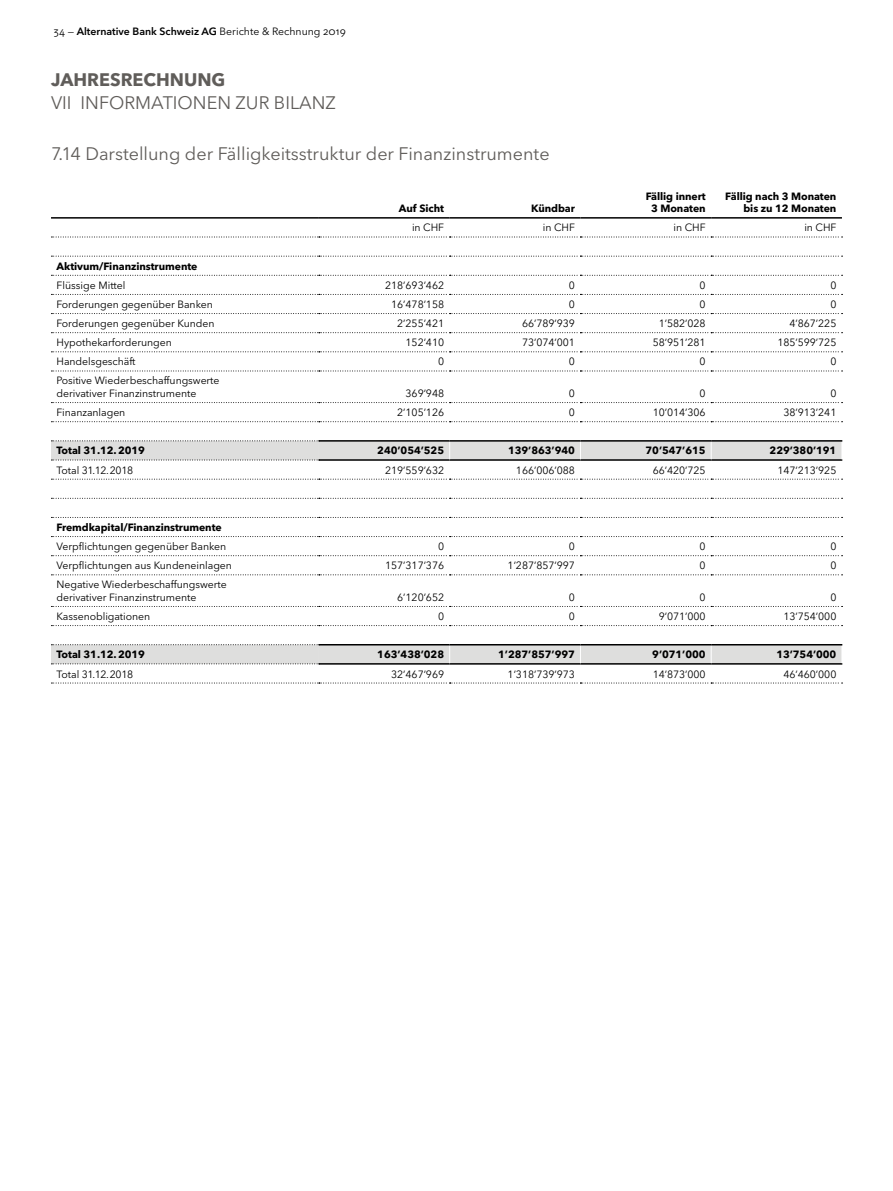
<style>
.page{position:relative;width:893px;height:1191px;background:#fff}
.page>*{position:absolute;margin:0;border:0;box-sizing:border-box;transform-origin:0 0}
.t1{font:18px "Avenir Next LT Pro";color:#605d5a}
.t2{font:700 18px "Avenir Next LT Pro";color:#605d5a}
.t3{font:10.5px/12.6px "Avenir Next LT Pro";letter-spacing:-.005em;color:#000}
.t4{font:700 10.5px/12.6px "Avenir Next LT Pro";letter-spacing:-.005em;color:#000;text-align:center}
.s1{font-weight:600}
</style>
<div class="page">
<svg style="left:51px;top:441px;width:268px;height:222px"></svg>
<svg style="left:319px;top:441px;width:523px;height:222px"></svg>
<hr style="left:51px;top:217px;width:268px;height:2px;background:#000">
<hr style="left:319px;top:217px;width:131px;height:2px;background:#000">
<hr style="left:450px;top:217px;width:130px;height:2px;background:#000">
<hr style="left:580px;top:217px;width:131px;height:2px;background:#000">
<hr style="left:711px;top:217px;width:131px;height:2px;background:#000">
<svg style="left:51px;top:237px;width:792px;height:1px"></svg>
<svg style="left:51px;top:256px;width:792px;height:1px"></svg>
<svg style="left:51px;top:275px;width:792px;height:1px"></svg>
<svg style="left:51px;top:294px;width:792px;height:1px"></svg>
<svg style="left:51px;top:313px;width:792px;height:1px"></svg>
<svg style="left:51px;top:332px;width:792px;height:1px"></svg>
<svg style="left:51px;top:370px;width:792px;height:1px"></svg>
<svg style="left:51px;top:402px;width:792px;height:1px"></svg>
<svg style="left:51px;top:421px;width:792px;height:1px"></svg>
<svg style="left:51px;top:440px;width:268px;height:1px"></svg>
<svg style="left:51px;top:459px;width:268px;height:1px"></svg>
<svg style="left:51px;top:479px;width:792px;height:1px"></svg>
<svg style="left:51px;top:498px;width:792px;height:1px"></svg>
<svg style="left:51px;top:517px;width:792px;height:1px"></svg>
<svg style="left:51px;top:536px;width:792px;height:1px"></svg>
<svg style="left:51px;top:555px;width:792px;height:1px"></svg>
<svg style="left:51px;top:574px;width:792px;height:1px"></svg>
<svg style="left:51px;top:606px;width:792px;height:1px"></svg>
<svg style="left:51px;top:625px;width:792px;height:1px"></svg>
<svg style="left:51px;top:644px;width:268px;height:1px"></svg>
<svg style="left:51px;top:663px;width:268px;height:1px"></svg>
<svg style="left:51px;top:682px;width:792px;height:1px"></svg>
<svg style="left:51px;top:351px;width:792px;height:1px"></svg>
<hr style="left:319px;top:663px;width:131px;height:1px;background:#000">
<hr style="left:450px;top:663px;width:130px;height:1px;background:#000">
<hr style="left:580px;top:663px;width:131px;height:1px;background:#000">
<hr style="left:711px;top:663px;width:131px;height:1px;background:#000">
<hr style="left:319px;top:459px;width:131px;height:2px;background:#000">
<hr style="left:450px;top:459px;width:130px;height:2px;background:#000">
<hr style="left:580px;top:459px;width:131px;height:2px;background:#000">
<hr style="left:711px;top:459px;width:131px;height:2px;background:#000">
<svg style="left:449px;top:441px;width:1px;height:18px"></svg>
<svg style="left:580px;top:441px;width:1px;height:18px"></svg>
<svg style="left:711px;top:441px;width:1px;height:18px"></svg>
<svg style="left:449px;top:645px;width:1px;height:18px"></svg>
<svg style="left:580px;top:645px;width:1px;height:18px"></svg>
<svg style="left:711px;top:645px;width:1px;height:18px"></svg>
<hr style="left:319px;top:440px;width:131px;height:1px;background:#000">
<hr style="left:450px;top:440px;width:130px;height:1px;background:#000">
<hr style="left:580px;top:440px;width:131px;height:1px;background:#000">
<hr style="left:711px;top:440px;width:131px;height:1px;background:#000">
<hr style="left:319px;top:644px;width:131px;height:1px;background:#000">
<hr style="left:450px;top:644px;width:130px;height:1px;background:#000">
<hr style="left:580px;top:644px;width:131px;height:1px;background:#000">
<hr style="left:711px;top:644px;width:131px;height:1px;background:#000">
<p class="t3" style="left:54px;top:25px;width:294px">34 — <span class="s1">Alternative Bank Schweiz AG</span> Berichte &amp; Rechnung 2019</p>
<h1 class="t2" style="left:51px;top:69px;width:176px">JAHRESRECHNUNG</h1>
<h1 class="t1" style="left:51px;top:92px;width:286px">VII INFORMATIONEN ZUR BILANZ</h1>
<h1 class="t1" style="left:51px;top:143px;width:500px">7.14 Darstellung der Fälligkeitsstruktur der Finanzinstrumente</h1>
<p class="t4" style="left:399px;top:202px;width:47px">Auf Sicht</p>
<p class="t4" style="left:531px;top:202px;width:45px">Kündbar</p>
<p class="t4" style="left:646px;top:190px;width:61px">Fällig innert<br>3 Monaten</p>
<p class="t4" style="left:725px;top:190px;width:113px;text-align:right">Fällig nach 3 Monaten bis zu 12 Monaten</p>
<p class="t3" style="left:412px;top:221px;width:34px">in CHF</p>
<p class="t3" style="left:543px;top:221px;width:34px">in CHF</p>
<p class="t3" style="left:674px;top:221px;width:34px">in CHF</p>
<p class="t3" style="left:804px;top:221px;width:34px">in CHF</p>
<p class="t4" style="left:57px;top:260px;width:142px">Aktivum/Finanzinstrumente</p>
<p class="t3" style="left:57px;top:279px;width:70px">Flüssige Mittel</p>
<p class="t3" style="left:385px;top:279px;width:60px">218’693’462</p>
<p class="t3" style="left:569px;top:279px;width:8px">0</p>
<p class="t3" style="left:700px;top:279px;width:8px">0</p>
<p class="t3" style="left:830px;top:279px;width:8px">0</p>
<p class="t3" style="left:57px;top:298px;width:158px">Forderungen gegenüber Banken</p>
<p class="t3" style="left:391px;top:298px;width:54px">16’478’158</p>
<p class="t3" style="left:569px;top:298px;width:8px">0</p>
<p class="t3" style="left:700px;top:298px;width:8px">0</p>
<p class="t3" style="left:830px;top:298px;width:8px">0</p>
<p class="t3" style="left:57px;top:317px;width:159px">Forderungen gegenüber Kunden</p>
<p class="t3" style="left:397px;top:317px;width:48px">2’255’421</p>
<p class="t3" style="left:522px;top:317px;width:54px">66’789’939</p>
<p class="t3" style="left:659px;top:317px;width:48px">1’582’028</p>
<p class="t3" style="left:789px;top:317px;width:48px">4’867’225</p>
<p class="t3" style="left:57px;top:336px;width:117px">Hypothekarforderungen</p>
<p class="t3" style="left:406px;top:336px;width:40px">152’410</p>
<p class="t3" style="left:522px;top:336px;width:54px">73’074’001</p>
<p class="t3" style="left:653px;top:336px;width:54px">58’951’281</p>
<p class="t3" style="left:777px;top:336px;width:60px">185’599’725</p>
<p class="t3" style="left:57px;top:355px;width:81px">Handelsgeschäft</p>
<p class="t3" style="left:438px;top:355px;width:8px">0</p>
<p class="t3" style="left:569px;top:355px;width:8px">0</p>
<p class="t3" style="left:700px;top:355px;width:8px">0</p>
<p class="t3" style="left:830px;top:355px;width:8px">0</p>
<p class="t3" style="left:57px;top:374px;width:164px">Positive Wiederbeschaffungswerte derivativer Finanzinstrumente</p>
<p class="t3" style="left:406px;top:387px;width:40px">369’948</p>
<p class="t3" style="left:569px;top:387px;width:8px">0</p>
<p class="t3" style="left:700px;top:387px;width:8px">0</p>
<p class="t3" style="left:830px;top:387px;width:8px">0</p>
<p class="t3" style="left:57px;top:406px;width:70px">Finanzanlagen</p>
<p class="t3" style="left:397px;top:406px;width:48px">2’105’126</p>
<p class="t3" style="left:569px;top:406px;width:8px">0</p>
<p class="t3" style="left:653px;top:406px;width:54px">10’014’306</p>
<p class="t3" style="left:783px;top:406px;width:54px">38’913’241</p>
<p class="t4" style="left:57px;top:444px;width:90px">Total 31.12.2019</p>
<p class="t4" style="left:377px;top:444px;width:68px">240’054’525</p>
<p class="t4" style="left:508px;top:444px;width:68px">139’863’940</p>
<p class="t4" style="left:646px;top:444px;width:62px">70’547’615</p>
<p class="t4" style="left:770px;top:444px;width:68px">229’380’191</p>
<p class="t3" style="left:57px;top:463px;width:78px">Total 31.12.2018</p>
<p class="t3" style="left:385px;top:463px;width:60px">219’559’632</p>
<p class="t3" style="left:516px;top:463px;width:60px">166’006’088</p>
<p class="t3" style="left:653px;top:463px;width:54px">66’420’725</p>
<p class="t3" style="left:777px;top:463px;width:60px">147’213’925</p>
<p class="t4" style="left:57px;top:521px;width:167px">Fremdkapital/Finanzinstrumente</p>
<p class="t3" style="left:57px;top:540px;width:171px">Verpflichtungen gegenüber Banken</p>
<p class="t3" style="left:438px;top:540px;width:8px">0</p>
<p class="t3" style="left:569px;top:540px;width:8px">0</p>
<p class="t3" style="left:700px;top:540px;width:8px">0</p>
<p class="t3" style="left:830px;top:540px;width:8px">0</p>
<p class="t3" style="left:57px;top:559px;width:177px">Verpflichtungen aus Kundeneinlagen</p>
<p class="t3" style="left:385px;top:559px;width:60px">157’317’376</p>
<p class="t3" style="left:508px;top:559px;width:69px">1’287’857’997</p>
<p class="t3" style="left:700px;top:559px;width:8px">0</p>
<p class="t3" style="left:830px;top:559px;width:8px">0</p>
<p class="t3" style="left:57px;top:578px;width:172px">Negative Wiederbeschaffungswerte derivativer Finanzinstrumente</p>
<p class="t3" style="left:397px;top:591px;width:48px">6’120’652</p>
<p class="t3" style="left:569px;top:591px;width:8px">0</p>
<p class="t3" style="left:700px;top:591px;width:8px">0</p>
<p class="t3" style="left:830px;top:591px;width:8px">0</p>
<p class="t3" style="left:57px;top:610px;width:95px">Kassenobligationen</p>
<p class="t3" style="left:438px;top:610px;width:8px">0</p>
<p class="t3" style="left:569px;top:610px;width:8px">0</p>
<p class="t3" style="left:659px;top:610px;width:48px">9’071’000</p>
<p class="t3" style="left:783px;top:610px;width:54px">13’754’000</p>
<p class="t4" style="left:57px;top:648px;width:90px">Total 31.12.2019</p>
<p class="t4" style="left:377px;top:648px;width:68px">163’438’028</p>
<p class="t4" style="left:498px;top:648px;width:78px">1’287’857’997</p>
<p class="t4" style="left:652px;top:648px;width:55px">9’071’000</p>
<p class="t4" style="left:776px;top:648px;width:62px">13’754’000</p>
<p class="t3" style="left:57px;top:667px;width:78px">Total 31.12.2018</p>
<p class="t3" style="left:391px;top:667px;width:54px">32’467’969</p>
<p class="t3" style="left:508px;top:667px;width:69px">1’318’739’973</p>
<p class="t3" style="left:653px;top:667px;width:54px">14’873’000</p>
<p class="t3" style="left:783px;top:667px;width:54px">46’460’000</p>
</div>
